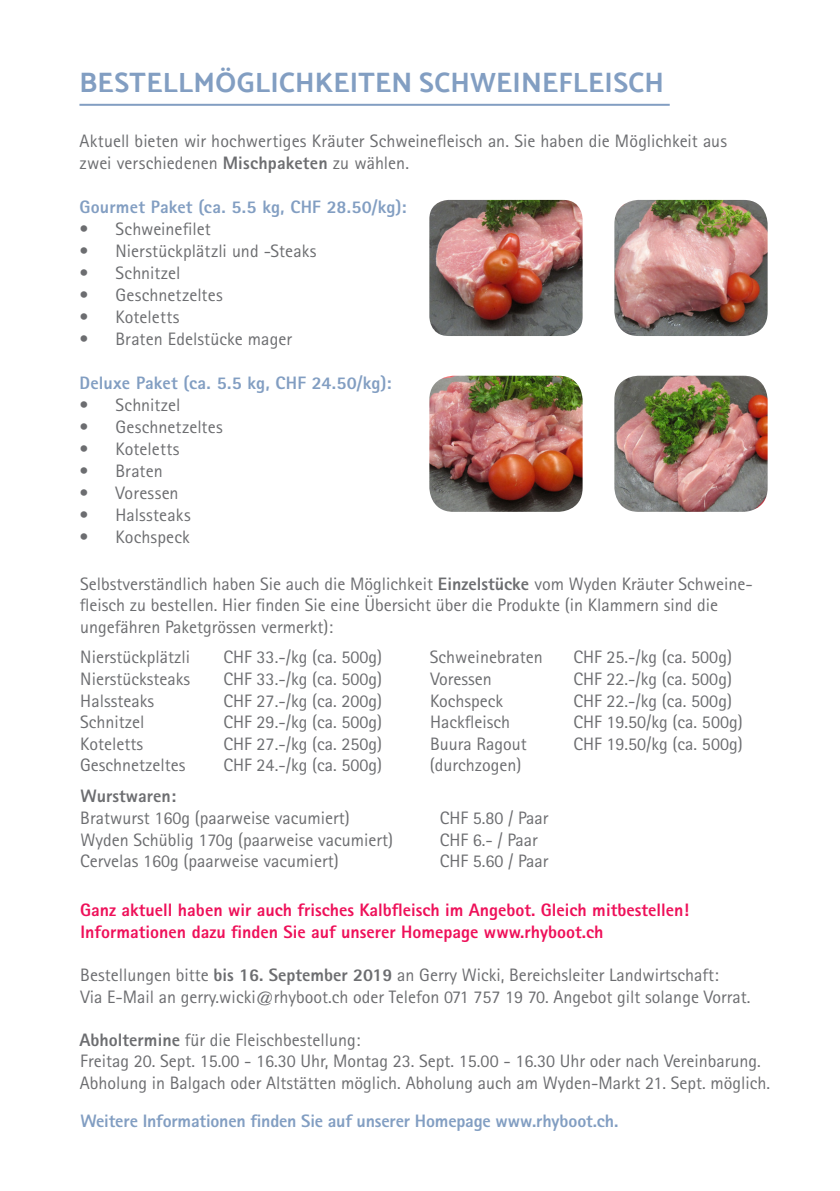
<style>
.page{position:relative;width:840px;height:1191px;background:#fff}
.page>*{position:absolute;margin:0;border:0;box-sizing:border-box;transform-origin:0 0}
.Titel_Rot{font:700 28px "Catamaran";letter-spacing:.005em;color:#829ec2}
.Grundschrift{font:18px/21.6px "Rotis Sans Serif Std";color:#6c6d70}
.t1{font:800 18px/21.6px "Rotis Sans Serif Std";color:#ee1059}
.Grundschrift-2{font:800 18px "Rotis Sans Serif Std";letter-spacing:.01em;color:#829ec2}
.Einf__Abs{font:800 18px "Rotis Sans Serif Std";letter-spacing:-.01em;color:#829ec2}
.t2{font:800 18px "Rotis Sans Serif Std";color:#6c6d70}
.s1{font-weight:800}
</style>
<div class="page">
<hr style="left:79px;top:104px;width:590px;height:2px;background:#829ec2">
<img style="left:429px;top:200px;width:153px;height:136px">
<img style="left:614px;top:200px;width:153px;height:136px">
<img style="left:429px;top:376px;width:153px;height:136px">
<img style="left:614px;top:376px;width:153px;height:136px">
<p class="Titel_Rot" style="left:79px;top:66px;width:585px">BESTELLMÖGLICHKEITEN SCHWEINEFLEISCH</p>
<p class="Grundschrift" style="left:79px;top:129px;width:648px">Aktuell bieten wir hochwertiges Kräuter Schweinefleisch an. Sie haben die Möglichkeit aus</p>
<p class="Grundschrift" style="left:79px;top:151px;width:331px">zwei verschiedenen <span class="s1">Mischpaketen</span> zu wählen.</p>
<p class="Grundschrift-2" style="left:79px;top:195px;width:328px">Gourmet Paket (ca. 5.5 kg, CHF 28.50/kg):</p>
<p class="Grundschrift" style="left:79px;top:217px;width:133px">• Schweinefilet</p>
<p class="Grundschrift" style="left:79px;top:239px;width:238px">• Nierstückplätzli und -Steaks</p>
<p class="Grundschrift" style="left:79px;top:261px;width:102px">• Schnitzel</p>
<p class="Grundschrift" style="left:79px;top:283px;width:145px">• Geschnetzeltes</p>
<p class="Grundschrift" style="left:79px;top:305px;width:102px">• Koteletts</p>
<p class="Grundschrift" style="left:79px;top:327px;width:214px">• Braten Edelstücke mager</p>
<p class="Grundschrift-2" style="left:79px;top:371px;width:313px">Deluxe Paket (ca. 5.5 kg, CHF 24.50/kg):</p>
<p class="Grundschrift" style="left:79px;top:393px;width:102px">• Schnitzel</p>
<p class="Grundschrift" style="left:79px;top:415px;width:145px">• Geschnetzeltes</p>
<p class="Grundschrift" style="left:79px;top:437px;width:102px">• Koteletts</p>
<p class="Grundschrift" style="left:79px;top:459px;width:85px">• Braten</p>
<p class="Grundschrift" style="left:79px;top:481px;width:101px">• Voressen</p>
<p class="Grundschrift" style="left:79px;top:503px;width:113px">• Halssteaks</p>
<p class="Grundschrift" style="left:79px;top:525px;width:112px">• Kochspeck</p>
<p class="Grundschrift" style="left:80px;top:573px;width:674px">Selbstverständlich haben Sie auch die Möglichkeit <span class="s1">Einzelstücke</span> vom Wyden Kräuter Schweine&shy;fleisch zu bestellen. Hier finden Sie eine Übersicht über die Produkte (in Klammern sind die ungefähren Paketgrössen vermerkt):</p>
<p class="Grundschrift" style="left:80px;top:646px;width:111px">Nierstückplätzli</p>
<p class="Grundschrift" style="left:223px;top:646px;width:160px">CHF 33.-/kg (ca. 500g)</p>
<p class="Grundschrift" style="left:80px;top:668px;width:111px">Nierstücksteaks</p>
<p class="Grundschrift" style="left:223px;top:668px;width:160px">CHF 33.-/kg (ca. 500g)</p>
<p class="Grundschrift" style="left:80px;top:689px;width:75px">Halssteaks</p>
<p class="Grundschrift" style="left:223px;top:689px;width:160px">CHF 27.-/kg (ca. 200g)</p>
<p class="Grundschrift" style="left:80px;top:711px;width:66px">Schnitzel</p>
<p class="Grundschrift" style="left:223px;top:711px;width:160px">CHF 29.-/kg (ca. 500g)</p>
<p class="Grundschrift" style="left:80px;top:732px;width:64px">Koteletts</p>
<p class="Grundschrift" style="left:223px;top:732px;width:160px">CHF 27.-/kg (ca. 250g)</p>
<p class="Grundschrift" style="left:80px;top:754px;width:107px">Geschnetzeltes</p>
<p class="Grundschrift" style="left:223px;top:754px;width:160px">CHF 24.-/kg (ca. 500g)</p>
<p class="Grundschrift" style="left:429px;top:646px;width:114px">Schweinebraten</p>
<p class="Grundschrift" style="left:573px;top:646px;width:160px">CHF 25.-/kg (ca. 500g)</p>
<p class="Grundschrift" style="left:430px;top:668px;width:63px">Voressen</p>
<p class="Grundschrift" style="left:573px;top:668px;width:160px">CHF 22.-/kg (ca. 500g)</p>
<p class="Grundschrift" style="left:430px;top:689px;width:74px">Kochspeck</p>
<p class="Grundschrift" style="left:573px;top:689px;width:160px">CHF 22.-/kg (ca. 500g)</p>
<p class="Grundschrift" style="left:430px;top:711px;width:81px">Hackfleisch</p>
<p class="Grundschrift" style="left:573px;top:711px;width:170px">CHF 19.50/kg (ca. 500g)</p>
<p class="Grundschrift" style="left:430px;top:732px;width:98px">Buura Ragout</p>
<p class="Grundschrift" style="left:573px;top:732px;width:170px">CHF 19.50/kg (ca. 500g)</p>
<p class="Grundschrift" style="left:429px;top:754px;width:93px">(durchzogen)</p>
<p class="t2" style="left:80px;top:784px;width:97px">Wurstwaren:</p>
<p class="Grundschrift" style="left:80px;top:807px;width:271px">Bratwurst 160g (paarweise vacumiert)</p>
<p class="Grundschrift" style="left:439px;top:807px;width:110px">CHF 5.80 / Paar</p>
<p class="Grundschrift" style="left:80px;top:828px;width:314px">Wyden Schüblig 170g (paarweise vacumiert)</p>
<p class="Grundschrift" style="left:439px;top:828px;width:99px">CHF 6.- / Paar</p>
<p class="Grundschrift" style="left:80px;top:850px;width:260px">Cervelas 160g (paarweise vacumiert)</p>
<p class="Grundschrift" style="left:439px;top:850px;width:110px">CHF 5.60 / Paar</p>
<p class="t1" style="left:80px;top:898px;width:610px">Ganz aktuell haben wir auch frisches Kalbfleisch im Angebot. Gleich mitbestellen!<br>Informationen dazu finden Sie auf unserer Homepage www.rhyboot.ch</p>
<p class="Grundschrift" style="left:80px;top:964px;width:671px">Bestellungen bitte <span class="s1">bis 16. September 2019</span> an Gerry Wicki, Bereichsleiter Landwirtschaft:<br>Via E-Mail an gerry.wicki@rhyboot.ch oder Telefon 071 757 19 70. Angebot gilt solange Vorrat.</p>
<p class="Grundschrift" style="left:79px;top:1028px;width:282px"><span class="s1">Abholtermine</span> für die Fleischbestellung:</p>
<p class="Grundschrift" style="left:80px;top:1050px;width:691px">Freitag 20. Sept. 15.00 - 16.30 Uhr, Montag 23. Sept. 15.00 - 16.30 Uhr oder nach Vereinbarung.<br>Abholung in Balgach oder Altstätten möglich. Abholung auch am Wyden-Markt 21. Sept. möglich.</p>
<p class="Einf__Abs" style="left:80px;top:1109px;width:539px">Weitere Informationen finden Sie auf unserer Homepage www.rhyboot.ch.</p>
</div>
